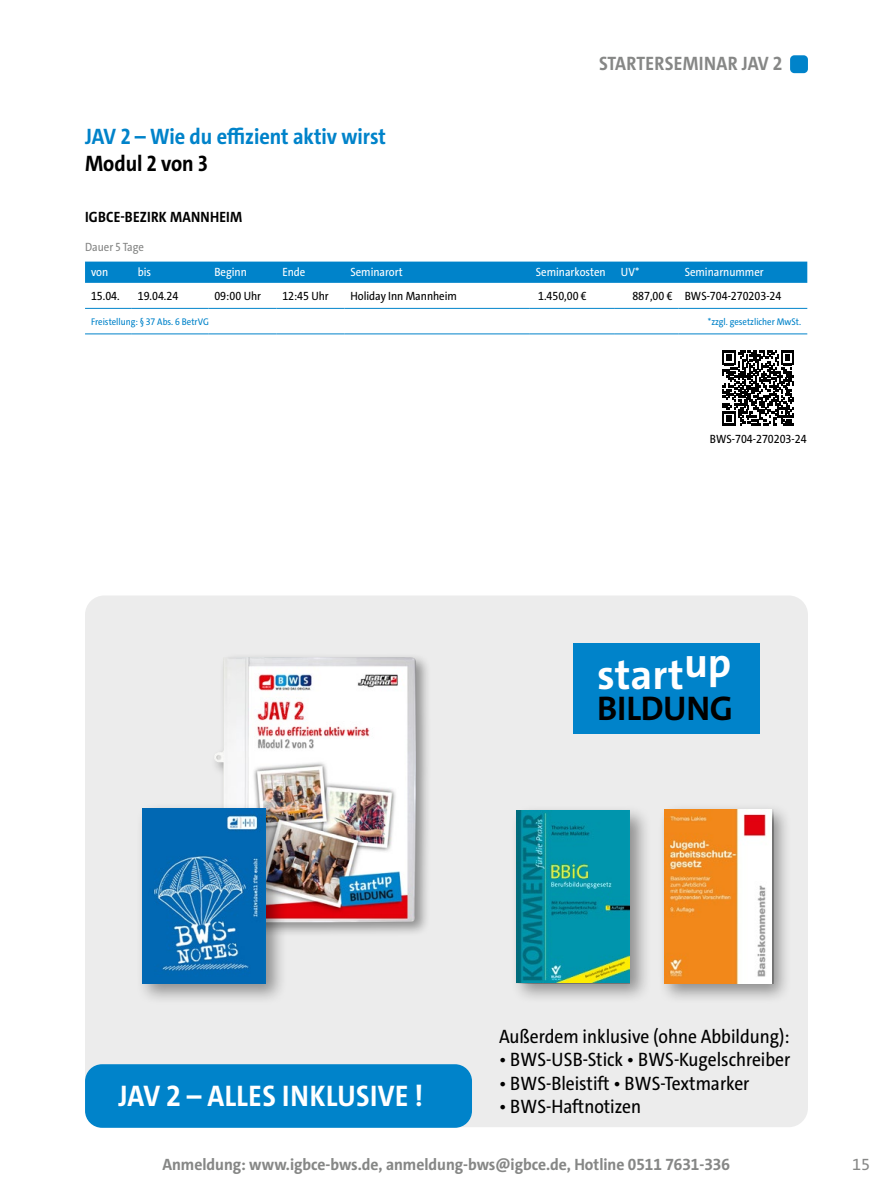
<style>
.page{position:relative;width:893px;height:1191px;background:#fff}
.page>*{position:absolute;margin:0;border:0;box-sizing:border-box;transform-origin:0 0}
.t1{font:700 42px "The Sans";color:#fff}
.t2{font:700 34.35px "The Sans";letter-spacing:-.01em;color:#000}
.t3{font:700 30px "The Sans S Cd";letter-spacing:.015em;color:#fff}
.t4{font:700 22.5px "The Sans S Cd";color:#0083ca}
.t5{font:700 22.5px "The Sans S Cd";color:#000}
.t6{font:19.5px "The Sans S Cd";color:#000}
.t7{font:700 19.5px "The Sans S Cd";letter-spacing:.015em;color:#868786}
.t8{font:700 16.5px "The Sans S Cd";color:#868786;scale:1.05 1}
.t9{font:16.5px "The Sans";color:#868786}
.t10{font:700 15px "The Sans S Cd";letter-spacing:.015em;color:#000}
.t11{font:12px "The Sans S Cd";color:#000}
.t12{font:12px "The Sans S Cd";color:#fff}
.t13{font:12px "The Sans S Cd";color:#868786}
.t14{font:9.75px "The Sans S Cd";color:#0083ca}
</style>
<div class="page">
<div style="left:790px;top:55px;width:18px;height:18px;background:#0083ca;border-radius:4px"></div>
<svg style="left:722px;top:351px;width:72px;height:74px"></svg>
<svg style="left:85px;top:261px;width:722px;height:22px;background:#0887cb"></svg>
<hr style="left:85px;top:308px;width:47px;height:1px;background:#0083ca">
<hr style="left:85px;top:334px;width:47px;height:1px;background:#0083ca">
<hr style="left:132px;top:334px;width:76px;height:1px;background:#0083ca">
<hr style="left:208px;top:334px;width:68px;height:1px;background:#0083ca">
<hr style="left:276px;top:334px;width:68px;height:1px;background:#0083ca">
<hr style="left:344px;top:334px;width:186px;height:1px;background:#0083ca">
<hr style="left:530px;top:334px;width:85px;height:1px;background:#0083ca">
<hr style="left:615px;top:334px;width:64px;height:1px;background:#0083ca">
<hr style="left:679px;top:334px;width:128px;height:1px;background:#0083ca">
<hr style="left:132px;top:308px;width:76px;height:1px;background:#0083ca">
<hr style="left:208px;top:308px;width:68px;height:1px;background:#0083ca">
<hr style="left:276px;top:308px;width:68px;height:1px;background:#0083ca">
<hr style="left:344px;top:308px;width:186px;height:1px;background:#0083ca">
<hr style="left:530px;top:308px;width:85px;height:1px;background:#0083ca">
<hr style="left:615px;top:308px;width:64px;height:1px;background:#0083ca">
<hr style="left:679px;top:308px;width:128px;height:1px;background:#0083ca">
<div style="left:85px;top:595px;width:723px;height:532px;background:#ececec;border-radius:19px"></div>
<div style="left:85px;top:1064px;width:387px;height:63px;background:#0083ca;border-radius:17px"></div>
<div style="left:210px;top:652px;width:221px;height:285px;background:#000;opacity:.4"></div>
<img style="left:214px;top:657px;width:202px;height:265px">
<div style="left:136px;top:802px;width:151px;height:203px;background:#000;opacity:.4"></div>
<img style="left:142px;top:808px;width:124px;height:175px">
<div style="left:510px;top:804px;width:142px;height:200px;background:#000;opacity:.4"></div>
<img style="left:516px;top:811px;width:114px;height:171px">
<div style="left:658px;top:803px;width:134px;height:201px;background:#000;opacity:.4"></div>
<div style="left:662px;top:809px;width:112px;height:174px;background:#000;opacity:.3"></div>
<img style="left:664px;top:809px;width:108px;height:174px">
<div style="left:573px;top:643px;width:187px;height:91px;background:#0083ca"></div>
<p class="t4" style="left:85px;top:122px;width:302px">JAV 2 – Wie du effizient aktiv wirst</p>
<p class="t5" style="left:85px;top:149px;width:124px">Modul 2 von 3</p>
<p class="t10" style="left:85px;top:207px;width:159px">IGBCE-BEZIRK MANNHEIM</p>
<p class="t7" style="left:599px;top:51px;width:185px">STARTERSEMINAR JAV 2</p>
<p class="t13" style="left:85px;top:239px;width:60px">Dauer 5 Tage</p>
<p class="t12" style="left:91px;top:265px;width:19px">von</p>
<p class="t12" style="left:138px;top:265px;width:15px">bis</p>
<p class="t12" style="left:214px;top:265px;width:34px">Beginn</p>
<p class="t12" style="left:282px;top:265px;width:24px">Ende</p>
<p class="t12" style="left:350px;top:265px;width:54px">Seminarort</p>
<p class="t12" style="left:536px;top:265px;width:71px">Seminarkosten</p>
<p class="t12" style="left:621px;top:265px;width:20px">UV*</p>
<p class="t12" style="left:685px;top:265px;width:80px">Seminarnummer</p>
<p class="t11" style="left:91px;top:288px;width:30px">15.04.</p>
<p class="t11" style="left:138px;top:288px;width:42px">19.04.24</p>
<p class="t11" style="left:214px;top:288px;width:48px">09:00 Uhr</p>
<p class="t11" style="left:282px;top:288px;width:48px">12:45 Uhr</p>
<p class="t11" style="left:350px;top:288px;width:108px">Holiday Inn Mannheim</p>
<p class="t11" style="left:538px;top:288px;width:50px">1.450,00 €</p>
<p class="t11" style="left:632px;top:288px;width:150px">887,00 € BWS-704-270203-24</p>
<p class="t14" style="left:91px;top:315px;width:119px">Freistellung: § 37 Abs. 6 BetrVG</p>
<p class="t14" style="left:708px;top:315px;width:95px">*zzgl. gesetzlicher MwSt.</p>
<p class="t11" style="left:710px;top:431px;width:98px">BWS-704-270203-24</p>
<h1 class="t1" style="left:597px;top:648px;width:136px">startup</h1>
<h2 class="t2" style="left:597px;top:686px;width:137px">BILDUNG</h2>
<h3 class="t3" style="left:119px;top:1076px;width:306px">JAV 2 – ALLES INKLUSIVE !</h3>
<p class="t6" style="left:499px;top:1023px;width:292px">Außerdem inklusive (ohne Abbildung):</p>
<p class="t6" style="left:499px;top:1047px;width:293px">• BWS-USB-Stick • BWS-Kugelschreiber</p>
<p class="t6" style="left:499px;top:1070px;width:252px">• BWS-Bleistift • BWS-Textmarker</p>
<p class="t6" style="left:499px;top:1093px;width:144px">• BWS-Haftnotizen</p>
<p class="t8" style="left:162px;top:1154px;width:542px">Anmeldung: www.igbce-bws.de, anmeldung-bws@igbce.de, Hotline 0511 7631-336</p>
<p class="t9" style="left:852px;top:1154px;width:20px">15</p>
</div>
